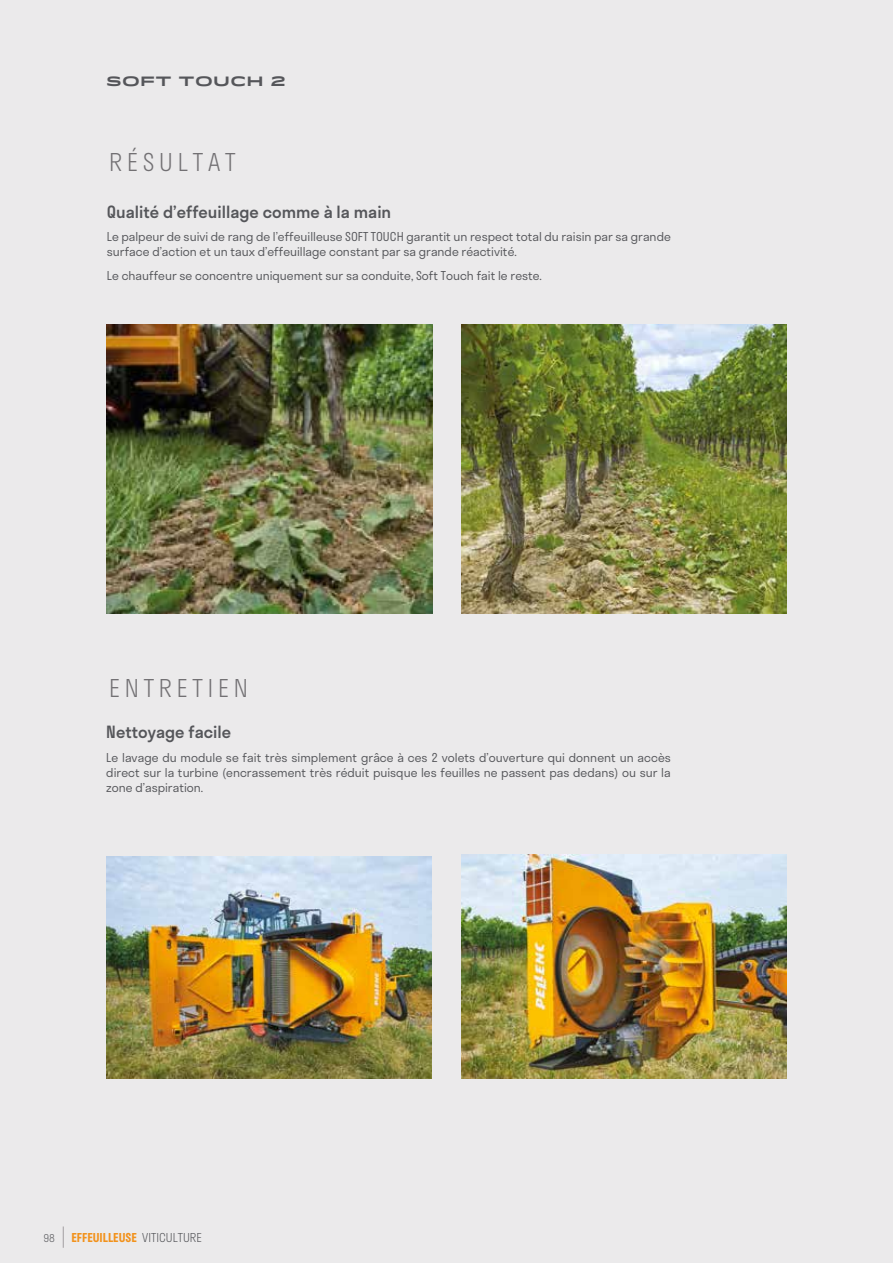
<style>
.page{position:relative;width:893px;height:1263px;background:#ebeaeb}
.page>*{position:absolute;margin:0;border:0;box-sizing:border-box;transform-origin:0 0}
.t1{font:300 24px "Stratos";letter-spacing:.2em;color:#727073}
.t2{font:500 16.5px "Stratos";color:#55565a}
.t3{font:700 13.5px "Idlewild";letter-spacing:.025em;color:#55565a}
.t4{font:300 12px/15px "Stratos";color:#55565a;text-align:justify}
.t5{font:600 12px "Stratos";color:#f2921c}
.t6{font:300 10.5px "Stratos";color:#55565a}
.s1{font-weight:300;color:#55565a}
</style>
<div class="page">
<svg style="left:63px;top:1226px;width:1px;height:22px"></svg>
<img style="left:106px;top:857px;width:326px;height:221px">
<img style="left:107px;top:325px;width:325px;height:288px">
<img style="left:462px;top:325px;width:325px;height:288px">
<img style="left:462px;top:854px;width:325px;height:224px">
<p class="t3" style="left:106px;top:71px;width:181px">SOFT TOUCH 2</p>
<h1 class="t1" style="left:109px;top:143px;width:128px">RÉSULTAT</h1>
<h2 class="t2" style="left:107px;top:199px;width:286px">Qualité d’effeuillage comme à la main</h2>
<p class="t4" style="left:107px;top:229px;width:565px">Le palpeur de suivi de rang de l’effeuilleuse SOFT TOUCH garantit un respect total du raisin par sa grande surface d’action et un taux d’effeuillage constant par sa grande réactivité.</p>
<p class="t4" style="left:107px;top:268px;width:437px">Le chauffeur se concentre uniquement sur sa conduite, Soft Touch fait le reste.</p>
<h1 class="t1" style="left:109px;top:669px;width:140px">ENTRETIEN</h1>
<h2 class="t2" style="left:106px;top:719px;width:126px">Nettoyage facile</h2>
<p class="t4" style="left:106px;top:749px;width:566px">Le lavage du module se fait très simplement grâce à ces 2 volets d’ouverture qui donnent un accès direct sur la turbine (encrassement très réduit puisque les feuilles ne passent pas dedans) ou sur la zone d’aspiration.</p>
<p class="t6" style="left:43px;top:1229px;width:13px">98</p>
<p class="t5" style="left:71px;top:1227px;width:132px">EFFEUILLEUSE <span class="s1">VITICULTURE</span></p>
</div>
